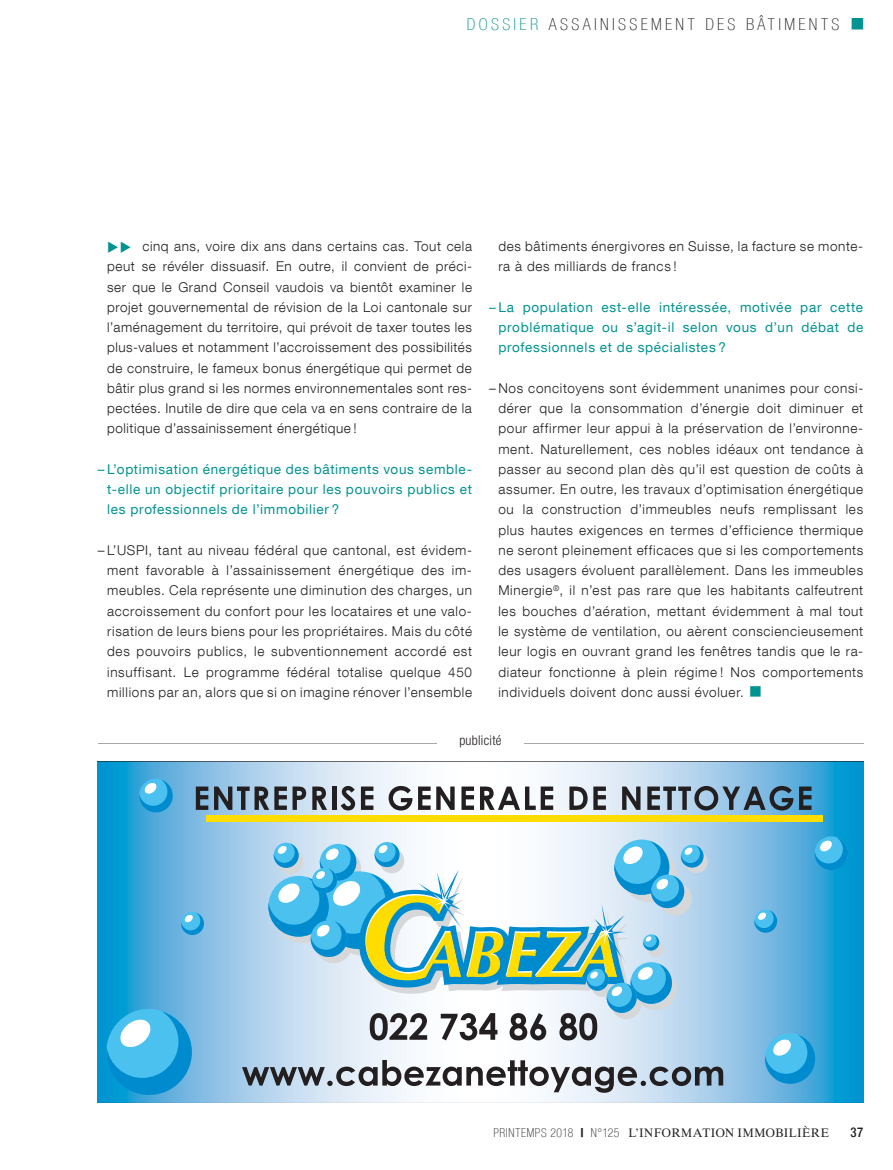
<style>
.page{position:relative;width:893px;height:1170px;background:#fff}
.page>*{position:absolute;margin:0;border:0;box-sizing:border-box;transform-origin:0 0}
.t1{font:100 condensed 16.5px "Helvetica Neue LT Com";letter-spacing:.2em;color:#231f20}
.t2{font:300 13.5px/20.2px "Helvetica Neue LT Com";letter-spacing:.05em;color:#231f20;text-align:justify}
.t3{font:13.5px/20.2px "Helvetica Neue LT Com";letter-spacing:.05em;color:#009391;text-align:justify}
.t4{font:300 condensed 13.5px "Helvetica Neue LT Com";letter-spacing:.02em;color:#231f20}
.t5{font:500 condensed 13.5px "Helvetica Neue LT Com";color:#231f20;scale:.95 1}
.t6{font:12.3px "Times Ten LT Std";letter-spacing:.04em;color:#231f20;scale:.95 1}
.s1{color:#009391}
.s2{font-family:"Helvetica Neue LT Com";font-weight:100;font-stretch:condensed}
.s3{font-family:"Helvetica Neue LT Com";font-weight:900;font-stretch:condensed}
</style>
<div class="page">
<svg style="left:98px;top:761px;width:765px;height:340px;background:#84c2e3"></svg>
<div style="left:139px;top:778px;width:34px;height:34px;background:#4facdd;border-radius:50%"></div>
<svg style="left:139px;top:779px;width:34px;height:33px"></svg>
<svg style="left:106px;top:1011px;width:86px;height:83px;background:#42b2e3"></svg>
<div style="left:181px;top:911px;width:23px;height:23px;background:#79b9e2;border-radius:50%"></div>
<svg style="left:181px;top:912px;width:23px;height:22px"></svg>
<svg style="left:814px;top:837px;width:34px;height:33px"></svg>
<svg style="left:765px;top:1034px;width:50px;height:49px;background:#49b4e4"></svg>
<svg style="left:754px;top:910px;width:23px;height:22px"></svg>
<svg style="left:242px;top:1059px;width:481px;height:33px"></svg>
<svg style="left:268px;top:840px;width:440px;height:200px"></svg>
<div style="left:207px;top:815px;width:616px;height:6px;background:#fd0"></div>
<svg style="left:196px;top:786px;width:12px;height:23px"></svg>
<svg style="left:214px;top:786px;width:73px;height:23px;background:#677786"></svg>
<svg style="left:293px;top:786px;width:13px;height:23px"></svg>
<svg style="left:312px;top:786px;width:15px;height:23px"></svg>
<hr style="left:332px;top:786px;width:4px;height:23px;background:#231f20">
<svg style="left:341px;top:785px;width:14px;height:25px"></svg>
<svg style="left:361px;top:786px;width:12px;height:23px"></svg>
<svg style="left:389px;top:785px;width:23px;height:25px"></svg>
<svg style="left:418px;top:786px;width:37px;height:23px"></svg>
<svg style="left:461px;top:786px;width:13px;height:23px"></svg>
<svg style="left:480px;top:786px;width:73px;height:23px"></svg>
<svg style="left:569px;top:786px;width:37px;height:23px"></svg>
<svg style="left:622px;top:786px;width:18px;height:23px"></svg>
<svg style="left:647px;top:785px;width:146px;height:25px;background:#6e869a"></svg>
<svg style="left:799px;top:786px;width:12px;height:23px"></svg>
<hr style="left:98px;top:743px;width:765px;height:1px;background:#a7a9ac">
<div style="left:437px;top:729px;width:87px;height:21px;background:#fff"></div>
<p class="t1" style="left:467px;top:18px;width:399px"><span class="s1">DOSSIER</span> ASSAINISSEMENT DES BÂTIMENTS <span class="s1">■</span></p>
<p class="t2" style="left:498px;top:238px;width:366px">des bâtiments énergivores en Suisse, la facture se monte&shy;ra à des milliards de francs !</p>
<p class="t3" style="left:498px;top:299px;width:366px;text-indent:-9px">– La population est-elle intéressée, motivée par cette problématique ou s’agit-il selon vous d’un débat de professionnels et de spécialistes ?</p>
<p class="t2" style="left:498px;top:380px;width:366px;text-indent:-9px">– Nos concitoyens sont évidemment unanimes pour consi&shy;dérer que la consommation d’énergie doit diminuer et pour affirmer leur appui à la préservation de l’environne&shy;ment. Naturellement, ces nobles idéaux ont tendance à passer au second plan dès qu’il est question de coûts à assumer. En outre, les travaux d’optimisation énergétique ou la construction d’immeubles neufs remplissant les plus hautes exigences en termes d’efficience thermique ne seront pleinement efficaces que si les comportements des usagers évoluent parallèlement. Dans les immeubles Minergie<sup>®</sup>, il n’est pas rare que les habitants calfeutrent les bouches d’aération, mettant évidemment à mal tout le système de ventilation, ou aèrent consciencieusement leur logis en ouvrant grand les fenêtres tandis que le ra&shy;diateur fonctionne à plein régime ! Nos comportements individuels doivent donc aussi évoluer. <span class="s1">■</span></p>
<p class="t4" style="left:459px;top:735px;width:44px">publicité</p>
<p class="t2" style="left:107px;top:238px;width:366px;text-indent:35px">cinq ans, voire dix ans dans certains cas. Tout cela peut se révéler dissuasif. En outre, il convient de préci&shy;ser que le Grand Conseil vaudois va bientôt examiner le projet gouvernemental de révision de la Loi cantonale sur l’aménagement du territoire, qui prévoit de taxer toutes les plus-values et notamment l’accroissement des possibilités de construire, le fameux bonus énergétique qui permet de bâtir plus grand si les normes environnementales sont res&shy;pectées. Inutile de dire que cela va en sens contraire de la politique d’assainissement énergétique !</p>
<p class="t3" style="left:107px;top:461px;width:366px;text-indent:-9px">– L’optimisation énergétique des bâtiments vous semble&shy;t-elle un objectif prioritaire pour les pouvoirs publics et les professionnels de l’immobilier ?</p>
<p class="t2" style="left:107px;top:542px;width:366px;text-indent:-9px">– L’USPI, tant au niveau fédéral que cantonal, est évidem&shy;ment favorable à l’assainissement énergétique des im&shy;meubles. Cela représente une diminution des charges, un accroissement du confort pour les locataires et une valo&shy;risation de leurs biens pour les propriétaires. Mais du côté des pouvoirs publics, le subventionnement accordé est insuffisant. Le programme fédéral totalise quelque 450 millions par an, alors que si on imagine rénover l’ensemble</p>
<p class="t6" style="left:493px;top:1127px;width:355px"><span class="s2">PRINTEMPS 2018</span> <span class="s3">|</span> <span class="s2">N°125</span> L’INFORMATION IMMOBILIÈRE</p>
<p class="t5" style="left:851px;top:1126px;width:15px">37</p>
</div>
